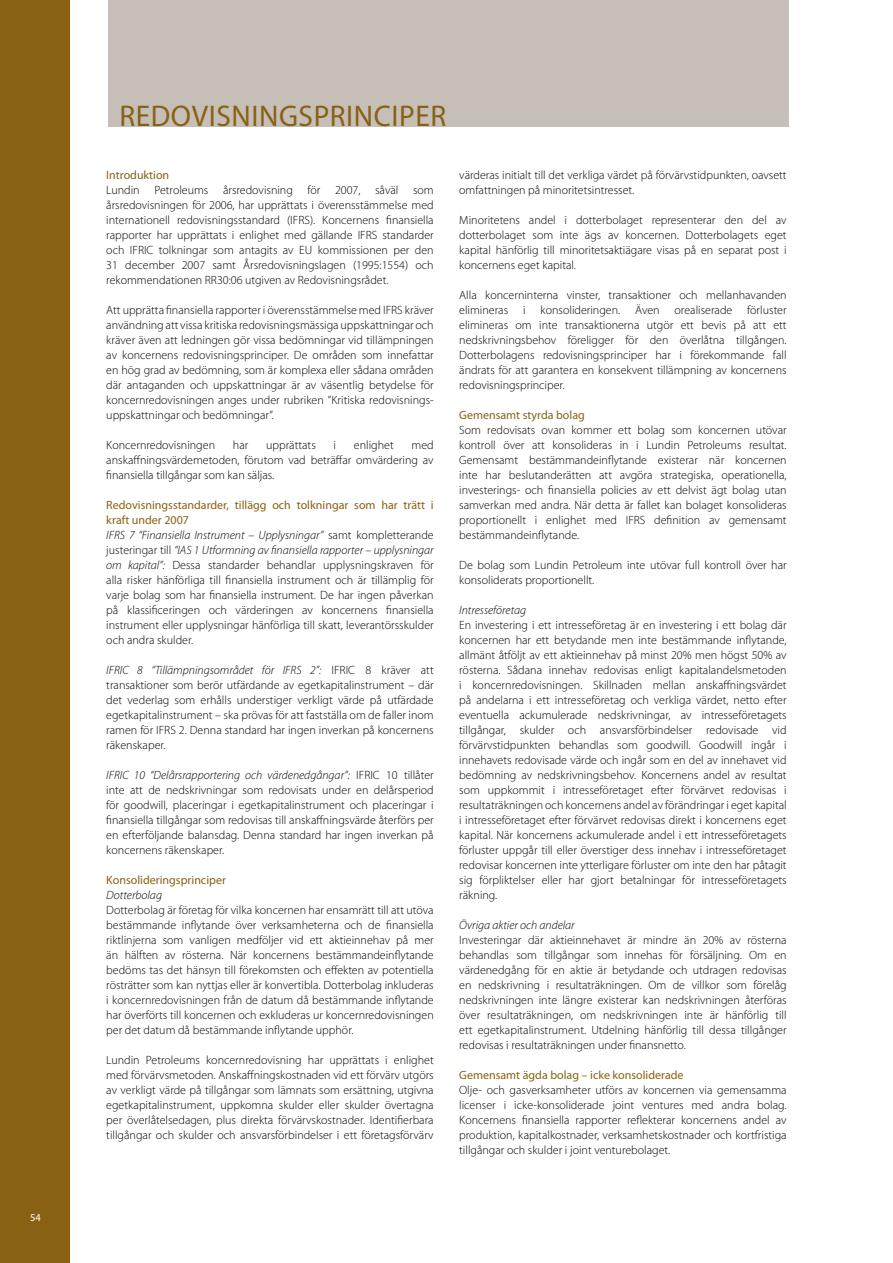
<style>
.page{position:relative;width:893px;height:1263px;background:#fff}
.page>*{position:absolute;margin:0;border:0;box-sizing:border-box;transform-origin:0 0}
.t1{font:30px "Myriad Pro";letter-spacing:.02em;color:#886114}
.t2{font:300 12px/15px "Myriad Pro";color:#000;text-align:justify}
.t3{font:12px "Myriad Pro";color:#886114}
.t4{font:italic 300 12px "Myriad Pro";color:#000}
.t5{font:10.5px "Myriad Pro";color:#fff}
.s1{font-weight:400;color:#886114}
.s2{font-style:italic}
</style>
<div class="page">
<div style="left:0;top:0;width:69px;height:1263px;background:#886114"></div>
<div style="left:108px;top:0;width:680px;height:126px;background:#c6bfb8"></div>
<p class="t5" style="left:30px;top:1211px;width:12px">54</p>
<h1 class="t1" style="left:119px;top:98px;width:328px">REDOVISNINGSPRINCIPER</h1>
<p class="t3" style="left:106px;top:168px;width:65px">Introduktion</p>
<p class="t2" style="left:106px;top:182px;width:329px">Lundin Petroleums årsredovisning för 2007, såväl som årsredovisningen för 2006, har upprättats i överensstämmelse med internationell redovisningsstandard (IFRS). Koncernens finansiella rapporter har upprättats i enlighet med gällande IFRS standarder och IFRIC tolkningar som antagits av EU kommissionen per den 31 december 2007 samt Årsredovisningslagen (1995:1554) och rekommendationen RR30:06 utgiven av Redovisningsrådet.</p>
<p class="t2" style="left:106px;top:302px;width:329px">Att upprätta finansiella rapporter i överensstämmelse med IFRS kräver användning att vissa kritiska redovisningsmässiga uppskattningar och kräver även att ledningen gör vissa bedömningar vid tillämpningen av koncernens redovisningsprinciper. De områden som innefattar en hög grad av bedömning, som är komplexa eller sådana områden där antaganden och uppskattningar är av väsentlig betydelse för koncernredovisningen anges under rubriken ”Kritiska redovisnings&shy;uppskattningar och bedömningar”.</p>
<p class="t2" style="left:106px;top:437px;width:110px">Koncernredovisningen</p>
<p class="t2" style="left:233px;top:437px;width:17px">har</p>
<p class="t2" style="left:266px;top:437px;width:51px">upprättats</p>
<p class="t2" style="left:334px;top:437px;width:4px">i</p>
<p class="t2" style="left:354px;top:437px;width:41px">enlighet</p>
<p class="t2" style="left:106px;top:437px;width:329px;text-indent:305px">med anskaffningsvärdemetoden, förutom vad beträffar omvärdering av finansiella tillgångar som kan säljas.</p>
<p class="t2" style="left:106px;top:497px;width:329px;text-align:left"><span class="s1">Redovisningsstandarder, tillägg och tolkningar som har trätt i kraft under 2007<br></span><span class="s2">IFRS 7 “Finansiella Instrument – Upplysningar”</span> samt kompletterande justeringar till <span class="s2">“IAS 1 Utformning av finansiella rapporter – upplysningar om kapital”:</span> Dessa standarder behandlar upplysningskraven för alla risker hänförliga till finansiella instrument och är tillämplig för varje bolag som har finansiella instrument. De har ingen påverkan på klassificeringen och värderingen av koncernens finansiella instrument eller upplysningar hänförliga till skatt, leverantörsskulder och andra skulder.</p>
<p class="t2" style="left:106px;top:662px;width:329px"><span class="s2">IFRIC 8 “Tillämpningsområdet för IFRS 2”:</span> IFRIC 8 kräver att transaktioner som berör utfärdande av egetkapitalinstrument – där det vederlag som erhålls understiger verkligt värde på utfärdade egetkapitalinstrument – ska prövas för att fastställa om de faller inom ramen för IFRS 2. Denna standard har ingen inverkan på koncernens räkenskaper.</p>
<p class="t2" style="left:106px;top:767px;width:329px"><span class="s2">IFRIC 10 “Delårsrapportering och värdenedgångar”:</span> IFRIC 10 tillåter inte att de nedskrivningar som redovisats under en delårsperiod för goodwill, placeringar i egetkapitalinstrument och placeringar i finansiella tillgångar som redovisas till anskaffningsvärde återförs per en efterföljande balansdag. Denna standard har ingen inverkan på koncernens räkenskaper.</p>
<p class="t3" style="left:106px;top:873px;width:121px">Konsolideringsprinciper</p>
<p class="t4" style="left:106px;top:888px;width:57px">Dotterbolag</p>
<p class="t2" style="left:106px;top:902px;width:329px">Dotterbolag är företag för vilka koncernen har ensamrätt till att utöva bestämmande inflytande över verksamheterna och de finansiella riktlinjerna som vanligen medföljer vid ett aktieinnehav på mer än hälften av rösterna. När koncernens bestämmandeinflytande bedöms tas det hänsyn till förekomsten och effekten av potentiella rösträtter som kan nyttjas eller är konvertibla. Dotterbolag inkluderas i koncernredovisningen från de datum då bestämmande inflytande har överförts till koncernen och exkluderas ur koncernredovisningen per det datum då bestämmande inflytande upphör.</p>
<p class="t2" style="left:106px;top:1052px;width:329px">Lundin Petroleums koncernredovisning har upprättats i enlighet med förvärvsmetoden. Anskaffningskostnaden vid ett förvärv utgörs av verkligt värde på tillgångar som lämnats som ersättning, utgivna egetkapitalinstrument, uppkomna skulder eller skulder övertagna per överlåtelsedagen, plus direkta förvärvskostnader. Identifierbara tillgångar och skulder och ansvarsförbindelser i ett företagsförvärv</p>
<p class="t2" style="left:459px;top:167px;width:329px">värderas initialt till det verkliga värdet på förvärvstidpunkten, oavsett omfattningen på minoritetsintresset.</p>
<p class="t2" style="left:459px;top:212px;width:329px">Minoritetens andel i dotterbolaget representerar den del av dotterbolaget som inte ägs av koncernen. Dotterbolagets eget kapital hänförlig till minoritetsaktiägare visas på en separat post i koncernens eget kapital.</p>
<p class="t2" style="left:459px;top:287px;width:329px">Alla koncerninterna vinster, transaktioner och mellanhavanden elimineras i konsolideringen. Även orealiserade förluster elimineras om inte transaktionerna utgör ett bevis på att ett nedskrivningsbehov föreligger för den överlåtna tillgången.<br>Dotterbolagens redovisningsprinciper har i förekommande fall ändrats för att garantera en konsekvent tillämpning av koncernens redovisningsprinciper.</p>
<p class="t3" style="left:459px;top:408px;width:127px">Gemensamt styrda bolag</p>
<p class="t2" style="left:459px;top:422px;width:329px">Som redovisats ovan kommer ett bolag som koncernen utövar kontroll över att konsolideras in i Lundin Petroleums resultat.<br>Gemensamt bestämmandeinflytande existerar när koncernen inte har beslutanderätten att avgöra strategiska, operationella, investerings- och finansiella policies av ett delvist ägt bolag utan samverkan med andra. När detta är fallet kan bolaget konsolideras proportionellt i enlighet med IFRS definition av gemensamt bestämmandeinflytande.</p>
<p class="t2" style="left:459px;top:557px;width:329px">De bolag som Lundin Petroleum inte utövar full kontroll över har konsoliderats proportionellt.</p>
<p class="t4" style="left:459px;top:603px;width:69px">Intresseföretag</p>
<p class="t2" style="left:459px;top:617px;width:329px">En investering i ett intresseföretag är en investering i ett bolag där koncernen har ett betydande men inte bestämmande inflytande, allmänt åtföljt av ett aktieinnehav på minst 20% men högst 50% av rösterna. Sådana innehav redovisas enligt kapitalandelsmetoden i koncernredovisningen. Skillnaden mellan anskaffningsvärdet på andelarna i ett intresseföretag och verkliga värdet, netto efter eventuella ackumulerade nedskrivningar, av intresseföretagets tillgångar, skulder och ansvarsförbindelser redovisade vid förvärvstidpunkten behandlas som goodwill. Goodwill ingår i innehavets redovisade värde och ingår som en del av innehavet vid bedömning av nedskrivningsbehov. Koncernens andel av resultat som uppkommit i intresseföretaget efter förvärvet redovisas i resultaträkningen och koncernens andel av förändringar i eget kapital i intresseföretaget efter förvärvet redovisas direkt i koncernens eget kapital. När koncernens ackumulerade andel i ett intresseföretagets förluster uppgår till eller överstiger dess innehav i intresseföretaget redovisar koncernen inte ytterligare förluster om inte den har påtagit sig förpliktelser eller har gjort betalningar för intresseföretagets räkning.</p>
<p class="t4" style="left:459px;top:918px;width:117px">Övriga aktier och andelar</p>
<p class="t2" style="left:459px;top:932px;width:329px">Investeringar där aktieinnehavet är mindre än 20% av rösterna behandlas som tillgångar som innehas för försäljning. Om en värdenedgång för en aktie är betydande och utdragen redovisas en nedskrivning i resultaträkningen. Om de villkor som förelåg nedskrivningen inte längre existerar kan nedskrivningen återföras över resultaträkningen, om nedskrivningen inte är hänförlig till ett egetkapitalinstrument. Utdelning hänförlig till dessa tillgånger redovisas i resultaträkningen under finansnetto.</p>
<p class="t3" style="left:459px;top:1068px;width:226px">Gemensamt ägda bolag – icke konsoliderade</p>
<p class="t2" style="left:459px;top:1082px;width:329px">Olje- och gasverksamheter utförs av koncernen via gemensamma licenser i icke-konsoliderade joint ventures med andra bolag.<br>Koncernens finansiella rapporter reflekterar koncernens andel av produktion, kapitalkostnader, verksamhetskostnader och kortfristiga tillgångar och skulder i joint venturebolaget.</p>
</div>
